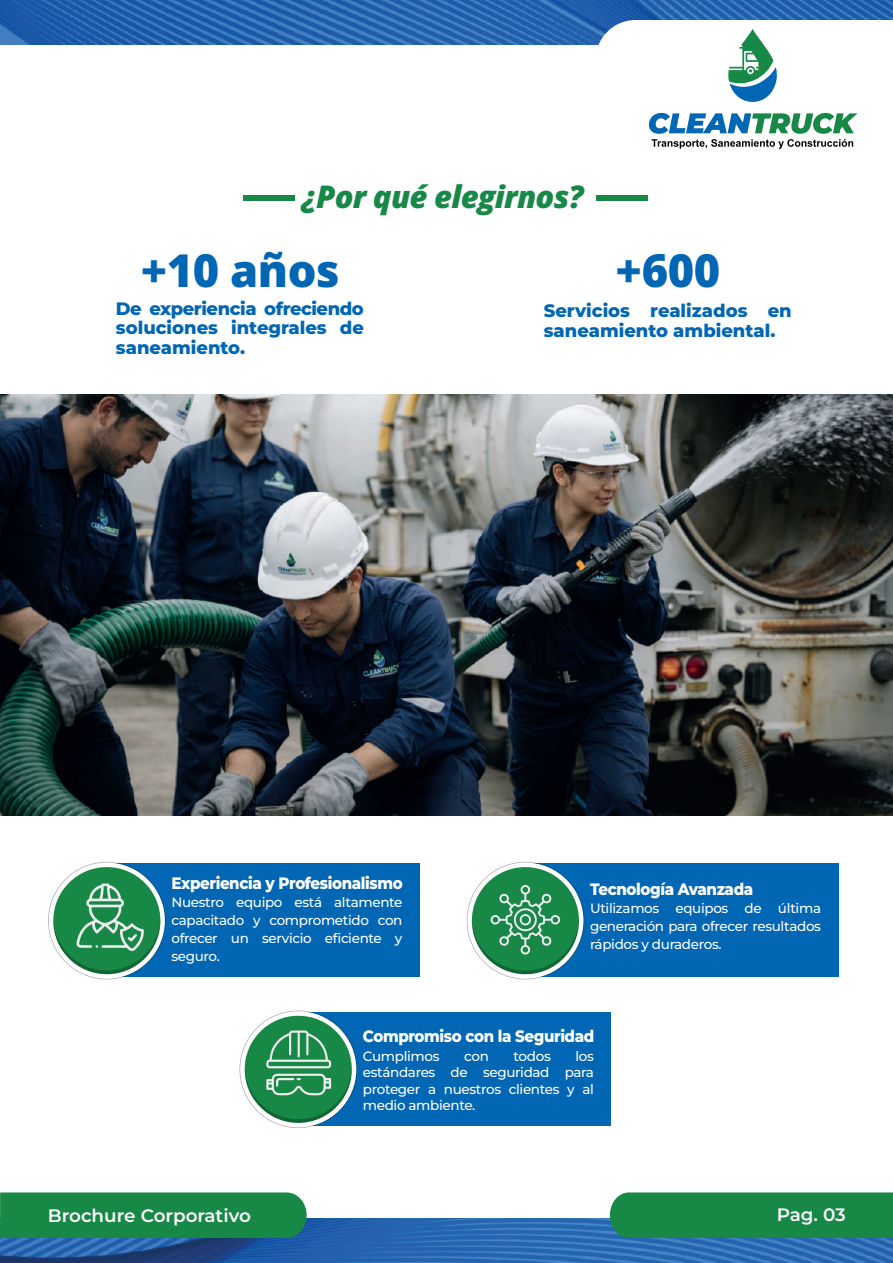
<style>
.page{position:relative;width:893px;height:1263px;background:#fff}
.page>*{position:absolute;margin:0;border:0;box-sizing:border-box;transform-origin:0 0}
.t1{font:800 45.3px "Open Sans";letter-spacing:-.01em;color:#0166b3}
.t2{font:italic 800 31.05px "Open Sans";letter-spacing:-.025em;color:#188847}
.t3{font:800 18px/19.6px "Montserrat";color:#0166b3;text-align:justify}
.t4{font:600 18px "Montserrat";color:#fff}
.t5{font:600 18px "Montserrat";color:#fbfbfc}
.t6{font:800 16.5px "Montserrat";letter-spacing:-.025em;color:#fff;scale:.91 1}
.t7{font:500 13.5px/18px "Montserrat";letter-spacing:-.025em;color:#fff;text-align:justify}
</style>
<div class="page">
<img style="left:0;top:0;width:893px;height:1263px">
<div style="left:0;top:45px;width:893px;height:1173px;background:#fff"></div>
<div style="left:0;top:1192px;width:307px;height:46px;background:#188847"></div>
<div style="left:610px;top:1192px;width:283px;height:46px;background:#188847"></div>
<div style="left:113px;top:863px;width:307px;height:113px;background:#0166b3"></div>
<svg style="left:49px;top:862px;width:116px;height:117px"></svg>
<div style="left:53px;top:867px;width:107px;height:107px;background:#188847;border-radius:50%"></div>
<svg style="left:53px;top:883px;width:107px;height:91px"></svg>
<div style="left:304px;top:1012px;width:307px;height:113px;background:#0166b3"></div>
<svg style="left:240px;top:1011px;width:116px;height:116px"></svg>
<div style="left:245px;top:1016px;width:107px;height:107px;background:#188847;border-radius:50%"></div>
<svg style="left:245px;top:1030px;width:107px;height:93px"></svg>
<div style="left:532px;top:863px;width:306px;height:113px;background:#0166b3"></div>
<svg style="left:467px;top:862px;width:116px;height:117px"></svg>
<div style="left:472px;top:867px;width:107px;height:107px;background:#188847;border-radius:50%"></div>
<svg style="left:472px;top:885px;width:107px;height:89px"></svg>
<div style="left:243px;top:195px;width:52px;height:5px;background:#188847"></div>
<div style="left:597px;top:195px;width:51px;height:5px;background:#188847"></div>
<svg style="left:596px;top:20px;width:297px;height:129px"></svg>
<img style="left:0;top:394px;width:893px;height:422px">
<h2 class="t2" style="left:302px;top:173px;width:284px">¿Por qué elegirnos?</h2>
<h1 class="t1" style="left:141px;top:236px;width:200px">+10 años</h1>
<h1 class="t1" style="left:616px;top:236px;width:106px">+600</h1>
<h3 class="t3" style="left:116px;top:298px;width:249px">De experiencia ofreciendo soluciones integrales de saneamiento.</h3>
<h3 class="t3" style="left:544px;top:300px;width:249px">Servicios realizados en saneamiento ambiental.</h3>
<p class="t6" style="left:171px;top:871px;width:256px">Experiencia y Profesionalismo</p>
<p class="t7" style="left:171px;top:893px;width:233px">Nuestro equipo está altamente capacitado y comprometido con ofrecer un servicio eficiente y seguro.</p>
<p class="t6" style="left:590px;top:877px;width:181px">Tecnología Avanzada</p>
<p class="t7" style="left:590px;top:899px;width:233px">Utilizamos equipos de última generación para ofrecer resultados rápidos y duraderos.</p>
<p class="t6" style="left:363px;top:1024px;width:256px">Compromiso con la Seguridad</p>
<p class="t7" style="left:363px;top:1046px;width:78px">Cumplimos</p>
<p class="t7" style="left:464px;top:1046px;width:26px">con</p>
<p class="t7" style="left:514px;top:1046px;width:39px">todos</p>
<p class="t7" style="left:363px;top:1047px;width:233px;line-height:16.5px;text-indent:213px">los estándares de seguridad para proteger a nuestros clientes y al medio ambiente.</p>
<h3 class="t4" style="left:48px;top:1203px;width:205px">Brochure Corporativo</h3>
<h3 class="t5" style="left:777px;top:1202px;width:71px">Pag. 03</h3>
</div>
